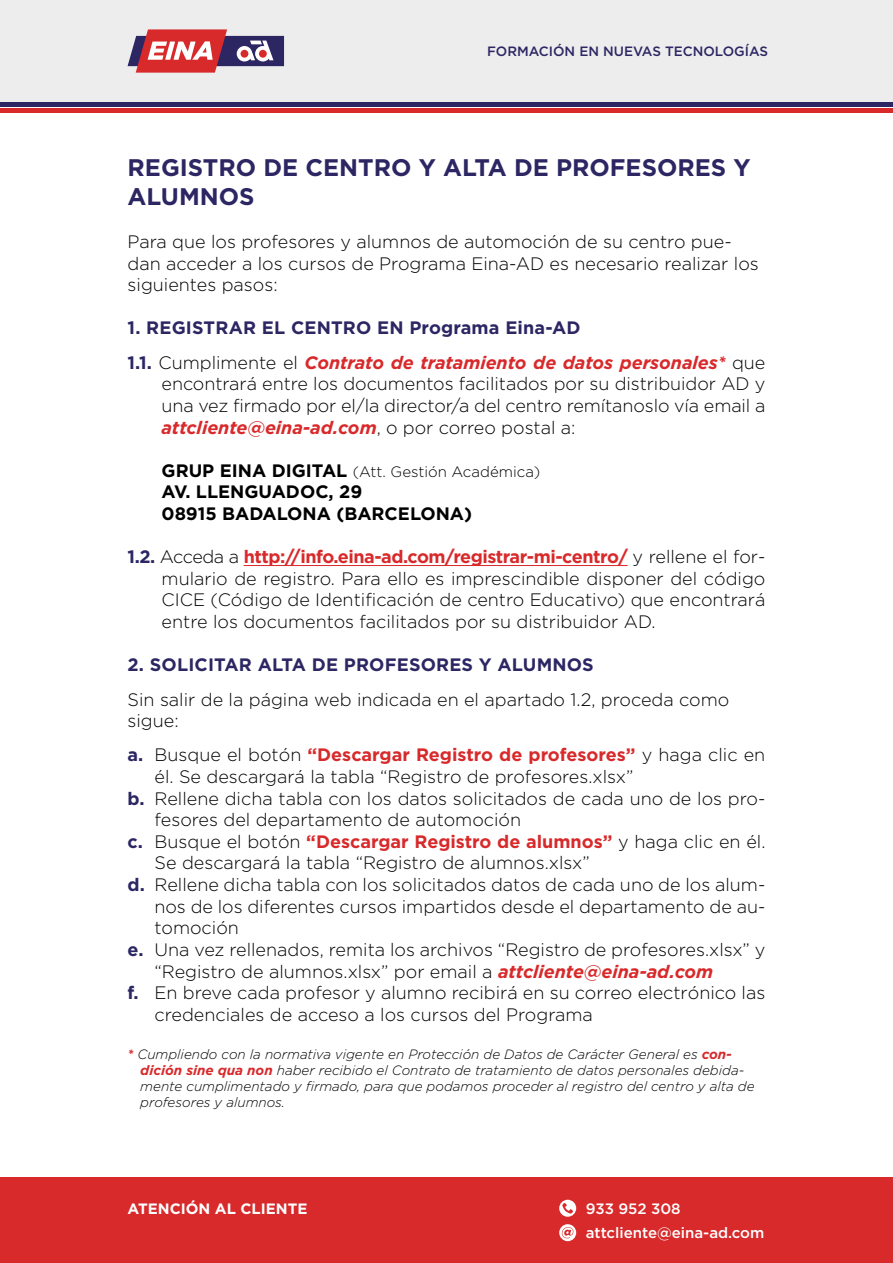
<style>
.page{position:relative;width:893px;height:1263px;background:#fff}
.page>*{position:absolute;margin:0;border:0;box-sizing:border-box;transform-origin:0 0}
.t1{font:700 24px/28.8px "Gotham";color:#2c2663}
.t2{font:300 18px/21.6px "Gotham";color:#000}
.t3{font:700 18px/34.3px "Gotham";letter-spacing:.01em;color:#2c2663}
.t4{font:700 18px "Gotham";color:#d8292b}
.t5{font:700 18px/21.6px "Gotham";color:#000}
.t6{font:300 15px "Gotham";color:#000}
.t7{font:500 15px/24.5px "Gotham";color:#fff}
.t8{font:700 15px "Gotham";color:#fff}
.t9{font:italic 300 13.5px/16.2px "Gotham";color:#000}
.t10{font:500 13.5px "Gotham";color:#2c2663}
.s1{font-weight:300;color:#000}
.s2{font-style:italic;color:#d8292b}
.s3{font-weight:700;font-style:italic;color:#d8292b}
.s4{font-weight:700;font-size:18px}
.s5{font-weight:700;color:#2c2663}
.s6{font-weight:700;color:#d8292b}
.s7{color:#2c2663}
</style>
<div class="page">
<hr style="left:244px;top:565px;width:384px;height:1px;background:#d8292b">
<div style="left:0;top:0;width:893px;height:102px;background:#ededed"></div>
<div style="left:0;top:108px;width:893px;height:5px;background:#d8292b"></div>
<hr style="left:0;top:102px;width:893px;height:4px;background:#2c2663">
<div style="left:0;top:1178px;width:893px;height:85px;background:#d8292b"></div>
<div style="left:559px;top:1200px;width:17px;height:17px;background:#fff;border-radius:50%"></div>
<svg style="left:562px;top:1203px;width:11px;height:10px"></svg>
<svg style="left:559px;top:1224px;width:17px;height:17px"></svg>
<svg style="left:562px;top:1227px;width:11px;height:11px"></svg>
<svg style="left:128px;top:29px;width:156px;height:44px"></svg>
<p class="t10" style="left:487px;top:44px;width:283px">FORMACIÓN EN NUEVAS TECNOLOGÍAS</p>
<h1 class="t1" style="left:128px;top:152px;width:625px">REGISTRO DE CENTRO Y ALTA DE PROFESORES Y<br>ALUMNOS</h1>
<p class="t2" style="left:128px;top:231px;width:633px">Para que los profesores y alumnos de automoción de su centro pue&shy;dan acceder a los cursos de Programa Eina-AD es necesario realizar los siguientes pasos:</p>
<p class="t3" style="left:128px;top:310px;width:639px">1. REGISTRAR EL CENTRO EN Programa Eina-AD<br>1.1. <span class="s1">Cumplimente el</span> <span class="s2">Contrato de tratamiento de datos personales*</span> <span class="s1">que</span></p>
<p class="t2" style="left:162px;top:373px;width:605px;text-align:justify">encontrará entre los documentos facilitados por su distribuidor AD y una vez firmado por el/la director/a del centro remítanoslo vía email a <span class="s3">attcliente@eina-ad.com</span>, o por correo postal a:</p>
<p class="t6" style="left:162px;top:463px;width:380px"><span class="s4">GRUP EINA DIGITAL</span> (Att. Gestión Académica)</p>
<p class="t5" style="left:162px;top:481px;width:312px">AV. LLENGUADOC, 29<br>08915 BADALONA (BARCELONA)</p>
<p class="t2" style="left:162px;top:546px;width:605px;text-align:justify;text-indent:-34px"><span class="s5">1.2.</span> Acceda a <span class="s6">http://info.eina-ad.com/registrar-mi-centro/</span> y rellene el for&shy;mulario de registro. Para ello es imprescindible disponer del código CICE (Código de Identificación de centro Educativo) que encontrará entre los documentos facilitados por su distribuidor AD.</p>
<p class="t3" style="left:128px;top:647px;width:468px">2. SOLICITAR ALTA DE PROFESORES Y ALUMNOS</p>
<p class="t2" style="left:128px;top:688px;width:603px">Sin salir de la página web indicada en el apartado 1.2, proceda como sigue:</p>
<p class="t4" style="left:128px;top:745px;width:639px"><span class="s7">a.</span> <span class="s1">Busque el botón</span> “Descargar Registro de profesores” <span class="s1">y haga clic en</span></p>
<p class="t2" style="left:155px;top:766px;width:480px">él. Se descargará la tabla “Registro de profesores.xlsx”</p>
<p class="t2" style="left:128px;top:787px;width:639px"><span class="s5">b.</span> Rellene dicha tabla con los datos solicitados de cada uno de los pro-</p>
<p class="t2" style="left:155px;top:809px;width:368px">fesores del departamento de automoción</p>
<p class="t4" style="left:128px;top:831px;width:639px"><span class="s7">c.</span> <span class="s1">Busque el botón</span> “Descargar Registro de alumnos” <span class="s1">y haga clic en él.</span></p>
<p class="t2" style="left:155px;top:852px;width:437px">Se descargará la tabla “Registro de alumnos.xlsx”</p>
<p class="t2" style="left:128px;top:874px;width:639px"><span class="s5">d.</span> Rellene dicha tabla con los solicitados datos de cada uno de los alum-</p>
<p class="t2" style="left:155px;top:895px;width:612px">nos de los diferentes cursos impartidos desde el departamento de au-</p>
<p class="t2" style="left:155px;top:917px;width:86px">tomoción</p>
<p class="t2" style="left:128px;top:938px;width:639px"><span class="s5">e.</span> Una vez rellenados, remita los archivos “Registro de profesores.xlsx” y</p>
<p class="t2" style="left:155px;top:960px;width:560px">“Registro de alumnos.xlsx” por email a <span class="s3">attcliente@eina-ad.com</span></p>
<p class="t2" style="left:128px;top:982px;width:639px"><span class="s5">f.</span> En breve cada profesor y alumno recibirá en su correo electrónico las</p>
<p class="t2" style="left:155px;top:1003px;width:440px">credenciales de acceso a los cursos del Programa</p>
<p class="t9" style="left:140px;top:1046px;width:616px;text-indent:-13px"><span class="s6">*</span> Cumpliendo con la normativa vigente en Protección de Datos de Carácter General es <span class="s6">con&shy;dición sine qua non</span> haber recibido el Contrato de tratamiento de datos personales debida&shy;mente cumplimentado y firmado, para que podamos proceder al registro del centro y alta de profesores y alumnos.</p>
<p class="t8" style="left:128px;top:1200px;width:182px">ATENCIÓN AL CLIENTE</p>
<p class="t7" style="left:586px;top:1196px;width:180px">933 952 308 attcliente@eina-ad.com</p>
</div>
